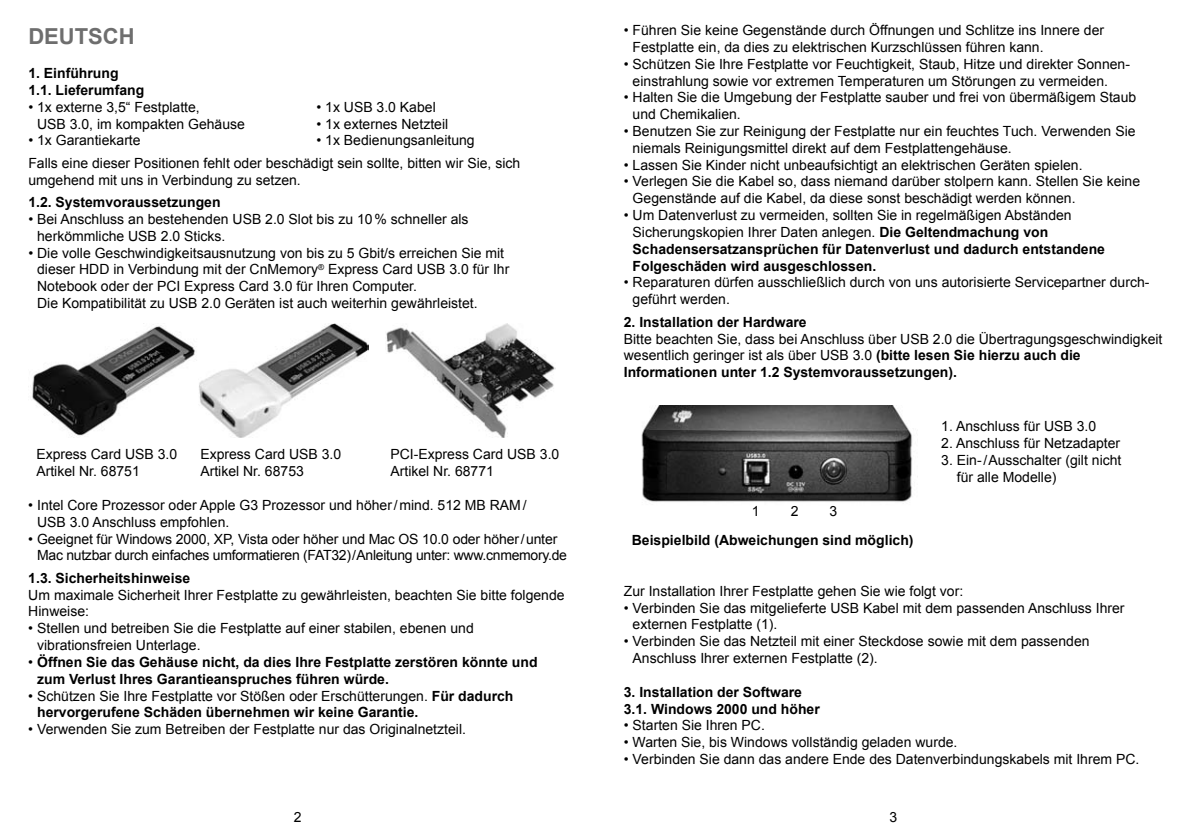
<style>
.page{position:relative;width:1191px;height:840px;background:#fff}
.page>*{position:absolute;margin:0;border:0;box-sizing:border-box;transform-origin:0 0}
.t1{font:700 22px "Arial";color:#6e6e6e}
.t2{font:14px/16.8px "Arial";color:#000}
.t3{font:700 14px/16.8px "Arial";color:#000}
.t4{font:14px/16.8px "Arial";letter-spacing:-.02em;color:#000}
.s1{font-weight:400}
.s2{font-weight:700}
</style>
<div class="page">
<img style="left:641px;top:405px;width:272px;height:97px">
<img style="left:386px;top:323px;width:170px;height:114px">
<img style="left:32px;top:323px;width:336px;height:114px">
<h1 class="t1" style="left:28px;top:22px;width:105px">Deutsch</h1>
<p class="t3" style="left:28px;top:65px;width:117px">1. Einführung<br>1.1. Lieferumfang</p>
<p class="t2" style="left:28px;top:98px;width:173px">• 1x externe 3,5“ Festplatte,</p>
<p class="t2" style="left:316px;top:98px;width:121px">• 1x USB 3.0 Kabel</p>
<p class="t2" style="left:37px;top:115px;width:209px">USB 3.0, im kompakten Gehäuse</p>
<p class="t2" style="left:316px;top:115px;width:133px">• 1x externes Netzteil</p>
<p class="t2" style="left:28px;top:132px;width:114px">• 1x Garantiekarte</p>
<p class="t2" style="left:28px;top:129px;width:493px;line-height:22.4px;text-indent:288px">• 1x Bedienungsanleitung<br>Falls eine dieser Positionen fehlt oder beschädigt sein sollte, bitten wir Sie, sich</p>
<p class="t2" style="left:28px;top:171px;width:274px">umgehend mit uns in Verbindung zu setzen.</p>
<p class="t3" style="left:28px;top:194px;width:194px">1.2. Systemvoraussetzungen</p>
<p class="t2" style="left:37px;top:211px;width:433px;text-indent:-9px">• Bei Anschluss an bestehenden USB 2.0 Slot bis zu 10% schneller als herkömmliche USB 2.0 Sticks.</p>
<p class="t2" style="left:37px;top:244px;width:474px;text-indent:-9px">• Die volle Geschwindigkeitsausnutzung von bis zu 5 Gbit/s erreichen Sie mit dieser HDD in Verbindung mit der CnMemory<sup>®</sup> Express Card USB 3.0 für Ihr Notebook oder der PCI Express Card 3.0 für Ihren Computer.<br>Die Kompatibilität zu USB 2.0 Geräten ist auch weiterhin gewährleistet.</p>
<p class="t2" style="left:36px;top:446px;width:142px">Express Card USB 3.0</p>
<p class="t2" style="left:200px;top:446px;width:142px">Express Card USB 3.0</p>
<p class="t2" style="left:390px;top:446px;width:170px">PCI-Express Card USB 3.0</p>
<p class="t2" style="left:36px;top:463px;width:105px">Artikel Nr. 68751</p>
<p class="t2" style="left:200px;top:463px;width:105px">Artikel Nr. 68753</p>
<p class="t2" style="left:390px;top:463px;width:105px">Artikel Nr. 68771</p>
<p class="t2" style="left:37px;top:496px;width:491px;text-indent:-9px">• Intel Core Prozessor oder Apple G3 Prozessor und höher/mind. 512 MB RAM/<br>USB 3.0 Anschluss empfohlen.</p>
<p class="t4" style="left:37px;top:530px;width:531px;text-indent:-9px">• Geeignet für Windows 2000, XP, Vista oder höher und Mac OS 10.0 oder höher/unter<br>Mac nutzbar durch einfaches umformatieren (FAT32)/Anleitung unter: www.cnmemory.de</p>
<p class="t3" style="left:28px;top:569px;width:163px">1.3. Sicherheitshinweise</p>
<p class="t2" style="left:28px;top:586px;width:538px">Um maximale Sicherheit Ihrer Festplatte zu gewährleisten, beachten Sie bitte folgende<br>Hinweise:</p>
<p class="t2" style="left:37px;top:619px;width:438px;text-indent:-9px">• Stellen und betreiben Sie die Festplatte auf einer stabilen, ebenen und vibrationsfreien Unterlage.</p>
<p class="t3" style="left:37px;top:653px;width:502px;text-indent:-9px"><span class="s1">•</span> Öffnen Sie das Gehäuse nicht, da dies Ihre Festplatte zerstören könnte und zum Verlust Ihres Garantieanspruches führen würde.</p>
<p class="t3" style="left:37px;top:687px;width:478px;text-indent:-9px"><span class="s1">• Schützen Sie Ihre Festplatte vor Stößen oder Erschütterungen.</span> Für dadurch hervorgerufene Schäden übernehmen wir keine Garantie.</p>
<p class="t2" style="left:28px;top:720px;width:439px">• Verwenden Sie zum Betreiben der Festplatte nur das Originalnetzteil.</p>
<p class="t2" style="left:294px;top:808px;width:9px">2</p>
<p class="t2" style="left:632px;top:22px;width:473px;text-indent:-9px">• Führen Sie keine Gegenstände durch Öffnungen und Schlitze ins Innere der<br>Festplatte ein, da dies zu elektrischen Kurzschlüssen führen kann.</p>
<p class="t2" style="left:632px;top:56px;width:499px;text-indent:-9px">• Schützen Sie Ihre Festplatte vor Feuchtigkeit, Staub, Hitze und direkter Sonnen&shy;einstrahlung sowie vor extremen Temperaturen um Störungen zu vermeiden.</p>
<p class="t2" style="left:632px;top:89px;width:505px;text-indent:-9px">• Halten Sie die Umgebung der Festplatte sauber und frei von übermäßigem Staub und Chemikalien.</p>
<p class="t2" style="left:632px;top:123px;width:504px;text-indent:-9px">• Benutzen Sie zur Reinigung der Festplatte nur ein feuchtes Tuch. Verwenden Sie niemals Reinigungsmittel direkt auf dem Festplattengehäuse.</p>
<p class="t2" style="left:624px;top:156px;width:460px">• Lassen Sie Kinder nicht unbeaufsichtigt an elektrischen Geräten spielen.</p>
<p class="t2" style="left:632px;top:173px;width:509px;text-indent:-9px">• Verlegen Sie die Kabel so, dass niemand darüber stolpern kann. Stellen Sie keine<br>Gegenstände auf die Kabel, da diese sonst beschädigt werden können.</p>
<p class="t3" style="left:632px;top:207px;width:474px;text-indent:-9px"><span class="s1">• Um Datenverlust zu vermeiden, sollten Sie in regelmäßigen Abständen Sicherungskopien Ihrer Daten anlegen.</span> Die Geltendmachung von Schadensersatzansprüchen für Datenverlust und dadurch entstandene Folgeschäden wird ausgeschlossen.</p>
<p class="t2" style="left:632px;top:274px;width:518px;text-indent:-9px">• Reparaturen dürfen ausschließlich durch von uns autorisierte Servicepartner durch&shy;geführt werden.</p>
<p class="t3" style="left:624px;top:313px;width:184px">2. Installation der Hardware</p>
<p class="t2" style="left:624px;top:330px;width:540px">Bitte beachten Sie, dass bei Anschluss über USB 2.0 die Übertragungsgeschwindigkeit wesentlich geringer ist als über USB 3.0 <span class="s2">(bitte lesen Sie hierzu auch die<br>Informationen unter 1.2 Systemvoraussetzungen).</span></p>
<p class="t2" style="left:751px;top:503px;width:9px">1</p>
<p class="t2" style="left:790px;top:503px;width:9px">2</p>
<p class="t2" style="left:829px;top:503px;width:9px">3</p>
<p class="t2" style="left:941px;top:417px;width:156px">1. Anschluss für USB 3.0</p>
<p class="t2" style="left:941px;top:434px;width:180px">2. Anschluss für Netzadapter</p>
<p class="t2" style="left:956px;top:451px;width:166px;text-indent:-16px">3. Ein-/Ausschalter (gilt nicht für alle Modelle)</p>
<p class="t3" style="left:632px;top:532px;width:283px">Beispielbild (Abweichungen sind möglich)</p>
<p class="t2" style="left:624px;top:582px;width:341px">Zur Installation Ihrer Festplatte gehen Sie wie folgt vor:</p>
<p class="t2" style="left:632px;top:599px;width:493px;text-indent:-9px">• Verbinden Sie das mitgelieferte USB Kabel mit dem passenden Anschluss Ihrer externen Festplatte (1).</p>
<p class="t2" style="left:632px;top:632px;width:458px;text-indent:-9px">• Verbinden Sie das Netzteil mit einer Steckdose sowie mit dem passenden<br>Anschluss Ihrer externen Festplatte (2).</p>
<p class="t3" style="left:624px;top:683px;width:197px">3. Installation der Software<br>3.1. Windows 2000 und höher</p>
<p class="t2" style="left:624px;top:716px;width:143px">• Starten Sie Ihren PC.</p>
<p class="t2" style="left:624px;top:733px;width:335px">• Warten Sie, bis Windows vollständig geladen wurde.</p>
<p class="t2" style="left:624px;top:750px;width:517px">• Verbinden Sie dann das andere Ende des Datenverbindungskabels mit Ihrem PC.</p>
<p class="t2" style="left:889px;top:808px;width:9px">3</p>
</div>
